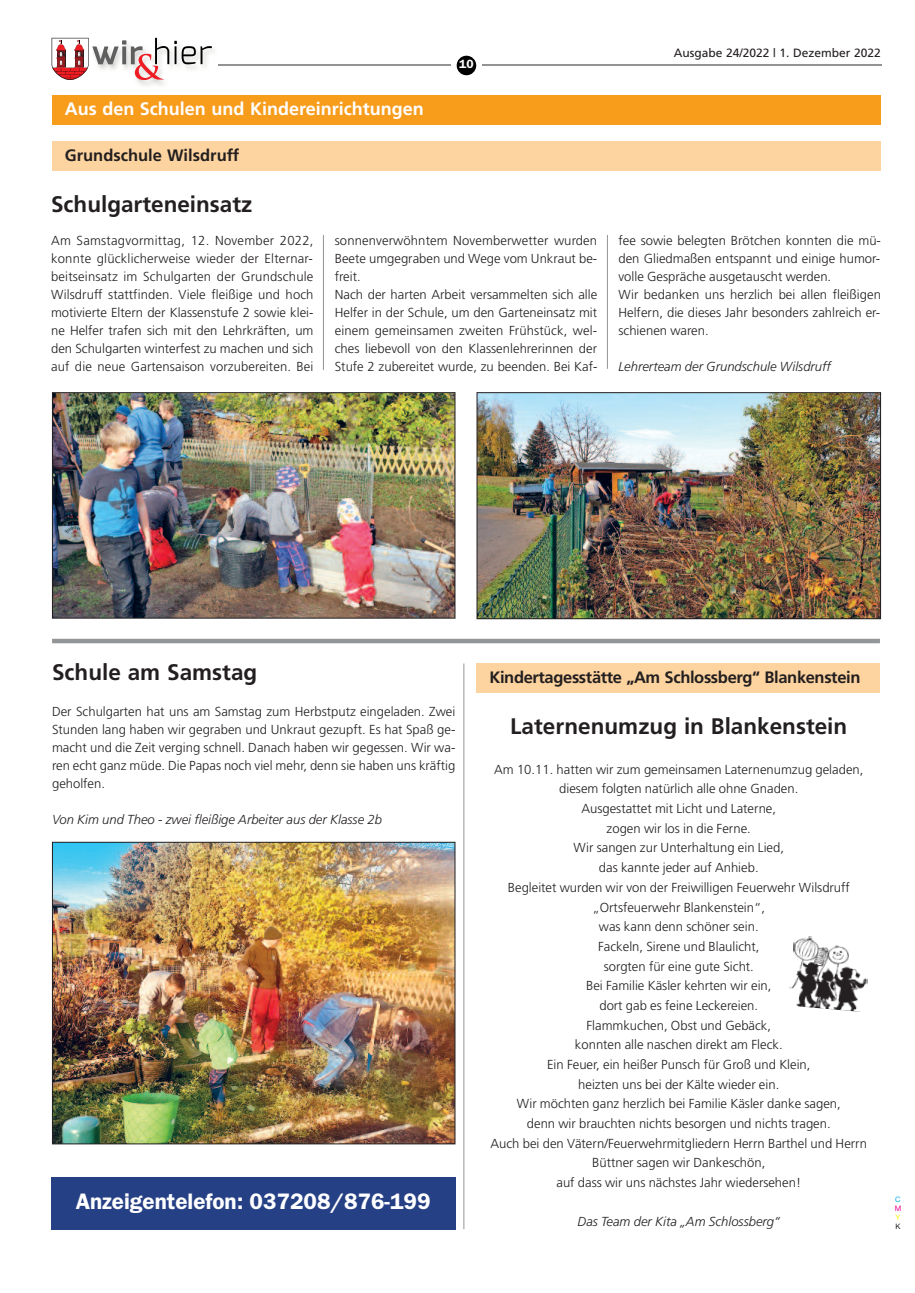
<style>
.page{position:relative;width:915px;height:1293px;background:#fff}
.page>*{position:absolute;margin:0;border:0;box-sizing:border-box;transform-origin:0 0}
.t1{font:700 22.5px "Frutiger";color:#231f20}
.t2{font:600 22.5px "Franklin Gothic";color:#fff}
.t3{font:700 18px "Frutiger";color:#fff}
.t4{font:700 16.5px "Frutiger";letter-spacing:-.02em;color:#231f20}
.t5{font:700 16.5px "Frutiger";color:#231f20}
.t6{font:300 13.05px/18px "Frutiger";color:#231f20;text-align:justify}
.t7{font:italic 300 13.05px "Frutiger";color:#231f20}
.t8{font:12px "Frutiger";color:#231f20}
.t9{font:600 12px "Franklin Gothic";color:#fff}
.t10{font:7.5px "Helvetica Neue";color:#00aeef}
.t11{font:7.5px "Helvetica Neue";color:#ed028c}
.t12{font:7.5px "Helvetica Neue";color:#fff101}
.t13{font:7.5px "Helvetica Neue";color:#231f20}
</style>
<div class="page">
<svg style="left:52px;top:38px;width:160px;height:42px"></svg>
<hr style="left:218px;top:65px;width:233px;height:1px;background:#939393">
<div style="left:456px;top:56px;width:20px;height:19px;background:#000;border-radius:50%"></div>
<hr style="left:482px;top:65px;width:399px;height:1px;background:#939393">
<div style="left:52px;top:141px;width:828px;height:30px;background:#fdd39f"></div>
<div style="left:52px;top:95px;width:828px;height:30px;background:#f89c1c"></div>
<img style="left:54px;top:394px;width:399px;height:222px">
<div style="left:52px;top:392px;width:403px;height:226px;border:1px solid #231f20"></div>
<img style="left:478px;top:394px;width:400px;height:223px">
<div style="left:476px;top:392px;width:404px;height:227px;border:1px solid #231f20"></div>
<img style="left:54px;top:844px;width:399px;height:298px">
<div style="left:52px;top:842px;width:403px;height:302px;border:1px solid #231f20"></div>
<div style="left:476px;top:663px;width:403px;height:30px;background:#fdd39f"></div>
<img style="left:789px;top:936px;width:79px;height:76px">
<hr style="left:52px;top:639px;width:827px;height:4px;background:#939598">
<hr style="left:323px;top:235px;width:1px;height:135px;background:#939598">
<hr style="left:607px;top:235px;width:1px;height:134px;background:#939598">
<hr style="left:463px;top:663px;width:1px;height:566px;background:#939598">
<div style="left:51px;top:1177px;width:404px;height:52px;background:#264085"></div>
<h2 class="t3" style="left:65px;top:101px;width:360px">Aus den Schulen und Kindereinrichtungen</h2>
<p class="t5" style="left:65px;top:148px;width:176px">Grundschule Wilsdruff</p>
<p class="t9" style="left:459px;top:57px;width:16px">10</p>
<p class="t8" style="left:673px;top:48px;width:209px">Ausgabe 24/2022 | 1. Dezember 2022</p>
<h1 class="t1" style="left:51px;top:195px;width:203px">Schulgarteneinsatz</h1>
<p class="t6" style="left:51px;top:232px;width:264px">Am Samstagvormittag, 12. November 2022, konnte glücklicherweise wieder der Elternar&shy;beitseinsatz im Schulgarten der Grundschule Wilsdruff stattfinden. Viele fleißige und hoch motivierte Eltern der Klassenstufe 2 sowie klei&shy;ne Helfer trafen sich mit den Lehrkräften, um den Schulgarten winterfest zu machen und sich auf die neue Gartensaison vorzubereiten. Bei</p>
<p class="t6" style="left:334px;top:232px;width:264px;text-align:left">sonnenverwöhntem Novemberwetter wurden Beete umgegraben und Wege vom Unkraut be&shy;freit.<br>Nach der harten Arbeit versammelten sich alle Helfer in der Schule, um den Garteneinsatz mit einem gemeinsamen zweiten Frühstück, wel&shy;ches liebevoll von den Klassenlehrerinnen der Stufe 2 zubereitet wurde, zu beenden. Bei Kaf-</p>
<p class="t6" style="left:618px;top:232px;width:264px;text-align:left">fee sowie belegten Brötchen konnten die mü&shy;den Gliedmaßen entspannt und einige humor&shy;volle Gespräche ausgetauscht werden.<br>Wir bedanken uns herzlich bei allen fleißigen Helfern, die dieses Jahr besonders zahlreich er&shy;schienen waren.</p>
<p class="t7" style="left:618px;top:361px;width:214px">Lehrerteam der Grundschule Wilsdruff</p>
<h1 class="t1" style="left:52px;top:663px;width:207px">Schule am Samstag</h1>
<p class="t6" style="left:52px;top:704px;width:404px">Der Schulgarten hat uns am Samstag zum Herbstputz eingeladen. Zwei Stunden lang haben wir gegraben und Unkraut gezupft. Es hat Spaß ge&shy;macht und die Zeit verging schnell. Danach haben wir gegessen. Wir wa&shy;ren echt ganz müde. Die Papas noch viel mehr, denn sie haben uns kräftig geholfen.</p>
<p class="t7" style="left:52px;top:814px;width:331px">Von Kim und Theo - zwei fleißige Arbeiter aus der Klasse 2b</p>
<h1 class="t2" style="left:76px;top:1188px;width:356px">Anzeigentelefon: 037208/876-199</h1>
<p class="t4" style="left:489px;top:670px;width:372px">Kindertagesstätte „Am Schlossberg“ Blankenstein</p>
<h1 class="t1" style="left:510px;top:717px;width:338px">Laternenumzug in Blankenstein</h1>
<p class="t6" style="left:490px;top:760px;width:378px;line-height:19.6px;text-align:center">Am 10.11. hatten wir zum gemeinsamen Laternenumzug geladen, diesem folgten natürlich alle ohne Gnaden.<br>Ausgestattet mit Licht und Laterne,<br>zogen wir los in die Ferne.<br>Wir sangen zur Unterhaltung ein Lied,<br>das kannte jeder auf Anhieb.<br>Begleitet wurden wir von der Freiwilligen Feuerwehr Wilsdruff „Ortsfeuerwehr Blankenstein“,<br>was kann denn schöner sein.<br>Fackeln, Sirene und Blaulicht,<br>sorgten für eine gute Sicht.<br>Bei Familie Käsler kehrten wir ein,<br>dort gab es feine Leckereien.<br>Flammkuchen, Obst und Gebäck,<br>konnten alle naschen direkt am Fleck.<br>Ein Feuer, ein heißer Punsch für Groß und Klein,<br>heizten uns bei der Kälte wieder ein.<br>Wir möchten ganz herzlich bei Familie Käsler danke sagen,<br>denn wir brauchten nichts besorgen und nichts tragen.<br>Auch bei den Vätern/Feuerwehrmitgliedern Herrn Barthel und Herrn Büttner sagen wir Dankeschön,<br>auf dass wir uns nächstes Jahr wiedersehen!</p>
<p class="t7" style="left:577px;top:1216px;width:204px">Das Team der Kita „Am Schlossberg“</p>
<p class="t10" style="left:894px;top:1197px;width:7px">C</p>
<p class="t11" style="left:894px;top:1206px;width:8px">M</p>
<p class="t12" style="left:895px;top:1215px;width:6px">Y</p>
<p class="t13" style="left:895px;top:1224px;width:7px">K</p>
</div>
